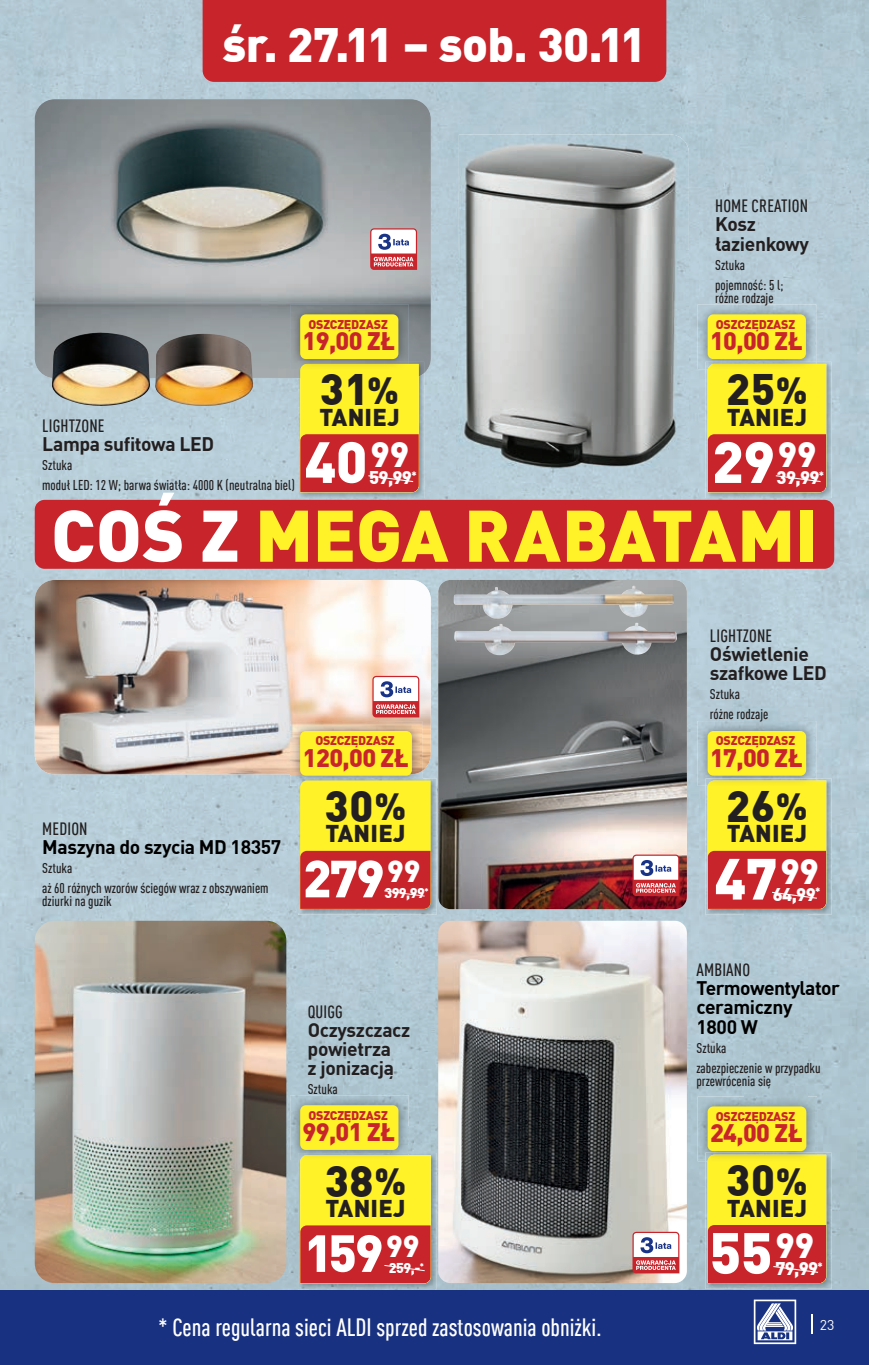
<style>
.page{position:relative;width:869px;height:1365px;background:#fff}
.page>*{position:absolute;margin:0;border:0;box-sizing:border-box;transform-origin:0 0}
.t1{font:900 71.75px "DIN Pro";letter-spacing:-.005em;color:#fff229}
.t2{font:900 57.23px "DIN Pro";letter-spacing:-.01em;color:#fff}
.t3{font:900 51.45px "DIN Pro";letter-spacing:-.04em;color:#fff}
.t4{font:900 47.25px "DIN Pro";letter-spacing:-.01em;color:#fff}
.t5{font:900 43.05px "DIN Pro";letter-spacing:.02em;color:#231f20}
.t6{font:900 24.85px "DIN Pro";letter-spacing:-.025em;color:#c8242b}
.t7{font:500 condensed 24.5px "DIN Pro";color:#fff}
.t8{font:900 23.8px "DIN Pro";letter-spacing:.01em;color:#231f20}
.t9{font:700 19.25px/19.2px "DIN Pro";letter-spacing:-.02em;color:#231f20}
.t10{font:700 19.25px/19.2px "DIN Pro";letter-spacing:-.02em;color:#000}
.t11{font:900 18.03px "DIN Pro";letter-spacing:-.035em;color:#fff}
.t12{font:500 condensed 17.5px "DIN Pro";letter-spacing:.01em;color:#231f20}
.t13{font:500 condensed 14px/20.1px "DIN Pro";color:#231f20}
.t14{font:900 14px "DIN Pro";letter-spacing:-.035em;color:#fff}
.t15{font:14px "DIN Pro";color:#fff}
.t16{font:900 12.42px "DIN Pro";letter-spacing:-.015em;color:#c8242b}
.s1{font-size:37.1px}
.s2{color:#fff}
</style>
<div class="page">
<img style="left:0;top:125px;width:61px;height:1165px">
<img style="left:372px;top:125px;width:124px;height:688px">
<img style="left:683px;top:312px;width:61px;height:978px">
<img style="left:807px;top:312px;width:61px;height:978px">
<div style="left:61px;top:378px;width:248px;height:202px;background:#b8cfd9"></div>
<img style="left:309px;top:498px;width:63px;height:82px">
<img style="left:496px;top:482px;width:187px;height:98px">
<img style="left:744px;top:498px;width:63px;height:223px">
<img style="left:61px;top:774px;width:248px;height:516px">
<img style="left:434px;top:813px;width:62px;height:477px">
<img style="left:309px;top:914px;width:125px;height:212px">
<img style="left:496px;top:909px;width:187px;height:381px">
<img style="left:408px;top:1126px;width:26px;height:26px">
<img style="left:309px;top:1288px;width:125px;height:2px">
<img style="left:35px;top:99px;width:395px;height:279px">
<img style="left:52px;top:332px;width:98px;height:74px">
<img style="left:155px;top:334px;width:98px;height:72px">
<img style="left:35px;top:580px;width:395px;height:194px">
<img style="left:438px;top:580px;width:248px;height:329px">
<svg style="left:632px;top:854px;width:47px;height:42px"></svg>
<img style="left:290px;top:774px;width:132px;height:11px">
<img style="left:290px;top:721px;width:132px;height:53px">
<div style="left:300px;top:731px;width:112px;height:44px;background:#fff229;border-radius:6px"></div>
<img style="left:705px;top:778px;width:126px;height:136px">
<svg style="left:707px;top:780px;width:118px;height:128px;background:#e5942b"></svg>
<img style="left:697px;top:721px;width:118px;height:64px">
<img style="left:705px;top:778px;width:110px;height:7px">
<img style="left:707px;top:780px;width:108px;height:5px">
<div style="left:707px;top:731px;width:98px;height:44px;background:#fff229;border-radius:6px"></div>
<img style="left:298px;top:378px;width:126px;height:120px">
<img style="left:298px;top:362px;width:126px;height:16px">
<svg style="left:300px;top:364px;width:118px;height:128px;background:#e5922a"></svg>
<img style="left:290px;top:304px;width:118px;height:65px">
<img style="left:298px;top:362px;width:110px;height:7px">
<img style="left:300px;top:364px;width:108px;height:5px">
<div style="left:300px;top:314px;width:98px;height:45px;background:#fff229;border-radius:6px"></div>
<img style="left:705px;top:362px;width:126px;height:136px">
<svg style="left:707px;top:364px;width:118px;height:128px;background:#e5932b"></svg>
<img style="left:697px;top:304px;width:118px;height:65px">
<img style="left:705px;top:362px;width:110px;height:7px">
<img style="left:707px;top:364px;width:108px;height:5px">
<div style="left:707px;top:314px;width:98px;height:45px;background:#fff229;border-radius:6px"></div>
<img style="left:705px;top:1152px;width:126px;height:136px">
<svg style="left:707px;top:1154px;width:118px;height:128px;background:#e5922b"></svg>
<img style="left:454px;top:622px;width:222px;height:33px">
<img style="left:453px;top:585px;width:220px;height:33px">
<img style="left:298px;top:1152px;width:138px;height:136px">
<svg style="left:300px;top:1154px;width:130px;height:129px;background:#e5942b"></svg>
<img style="left:290px;top:1095px;width:118px;height:64px">
<img style="left:298px;top:1152px;width:110px;height:7px">
<img style="left:300px;top:1154px;width:108px;height:5px">
<div style="left:300px;top:1105px;width:98px;height:44px;background:#fff229;border-radius:6px"></div>
<img style="left:438px;top:920px;width:248px;height:362px">
<img style="left:697px;top:1096px;width:119px;height:65px">
<img style="left:705px;top:1152px;width:111px;height:9px">
<img style="left:707px;top:1154px;width:109px;height:7px">
<div style="left:707px;top:1106px;width:99px;height:44px;background:#fff229;border-radius:6px"></div>
<svg style="left:632px;top:1231px;width:47px;height:42px"></svg>
<svg style="left:372px;top:675px;width:47px;height:42px"></svg>
<svg style="left:370px;top:228px;width:47px;height:42px"></svg>
<img style="left:458px;top:134px;width:230px;height:348px">
<img style="left:35px;top:920px;width:251px;height:362px">
<img style="left:298px;top:778px;width:138px;height:136px">
<img style="left:298px;top:778px;width:124px;height:7px">
<svg style="left:300px;top:780px;width:130px;height:128px;background:#e6962b"></svg>
<div style="left:0;top:1290px;width:868px;height:74px;background:#183181"></div>
<svg style="left:753px;top:1299px;width:42px;height:44px"></svg>
<div style="left:35px;top:500px;width:798px;height:68px;background:#c8242b;border-radius:10px"></div>
<div style="left:202px;top:0;width:464px;height:82px;background:#c8242b"></div>
<h3 class="t4" style="left:222px;top:7px;width:425px">śr. 27.11 – sob. 30.11</h3>
<p class="t16" style="left:308px;top:314px;width:81px">OSZCZĘDZASZ</p>
<h3 class="t6" style="left:302px;top:321px;width:94px">19,00 ZŁ</h3>
<h3 class="t5" style="left:320px;top:355px;width:81px">31<span class="s1">%</span></h3>
<p class="t12" style="left:714px;top:193px;width:94px">HOME CREATION</p>
<h3 class="t9" style="left:714px;top:214px;width:95px">Kosz łazienkowy</h3>
<p class="t13" style="left:714px;top:254px;width:70px">Sztuka pojemność: 5 l;</p>
<p class="t13" style="left:714px;top:287px;width:60px">różne rodzaje</p>
<p class="t16" style="left:715px;top:314px;width:81px">OSZCZĘDZASZ</p>
<h3 class="t6" style="left:709px;top:321px;width:94px">10,00 ZŁ</h3>
<h3 class="t5" style="left:725px;top:355px;width:83px">25<span class="s1">%</span></h3>
<h3 class="t8" style="left:319px;top:398px;width:82px">TANIEJ</h3>
<h3 class="t8" style="left:726px;top:398px;width:82px">TANIEJ</h3>
<p class="t12" style="left:42px;top:413px;width:64px">LIGHTZONE</p>
<h3 class="t9" style="left:42px;top:433px;width:173px">Lampa sufitowa LED</h3>
<p class="t13" style="left:42px;top:453px;width:254px">Sztuka<br>moduł LED: 12 W; barwa światła: 4000 K (neutralna biel)</p>
<h2 class="t2" style="left:304px;top:416px;width:106px">40<sup>99</sup></h2>
<h2 class="t2" style="left:711px;top:416px;width:106px">29<sup>99</sup></h2>
<p class="t11" style="left:369px;top:463px;width:49px">59,99<sup>*</sup></p>
<p class="t11" style="left:776px;top:463px;width:49px">39,99<sup>*</sup></p>
<h1 class="t1" style="left:51px;top:478px;width:768px"><span class="s2">COŚ Z</span> MEGA RABATAMI</h1>
<p class="t12" style="left:709px;top:623px;width:64px">LIGHTZONE</p>
<h3 class="t9" style="left:709px;top:643px;width:118px">Oświetlenie szafkowe LED</h3>
<p class="t13" style="left:709px;top:683px;width:60px">Sztuka<br>różne rodzaje</p>
<p class="t16" style="left:315px;top:730px;width:81px">OSZCZĘDZASZ</p>
<h3 class="t6" style="left:303px;top:738px;width:107px">120,00 ZŁ</h3>
<p class="t16" style="left:715px;top:730px;width:81px">OSZCZĘDZASZ</p>
<h3 class="t6" style="left:709px;top:738px;width:94px">17,00 ZŁ</h3>
<p class="t12" style="left:42px;top:816px;width:47px">MEDION</p>
<h3 class="t10" style="left:42px;top:836px;width:240px">Maszyna do szycia MD 18357</h3>
<p class="t13" style="left:42px;top:857px;width:228px">Sztuka<br>aż 60 różnych wzorów ściegów wraz z obszywaniem</p>
<p class="t13" style="left:42px;top:890px;width:71px">dziurki na guzik</p>
<h3 class="t5" style="left:324px;top:772px;width:83px">30<span class="s1">%</span></h3>
<h3 class="t8" style="left:325px;top:814px;width:82px">TANIEJ</h3>
<h3 class="t3" style="left:303px;top:837px;width:119px">279<sup>99</sup></h3>
<p class="t14" style="left:384px;top:881px;width:46px">399,99<sup>*</sup></p>
<h3 class="t5" style="left:725px;top:772px;width:83px">26<span class="s1">%</span></h3>
<h3 class="t8" style="left:726px;top:814px;width:82px">TANIEJ</h3>
<h2 class="t2" style="left:714px;top:833px;width:106px">47<sup>99</sup></h2>
<p class="t11" style="left:772px;top:879px;width:49px">64,99<sup>*</sup></p>
<p class="t12" style="left:307px;top:998px;width:37px">QUIGG</p>
<h3 class="t9" style="left:307px;top:1018px;width:104px">Oczyszczacz powietrza<br>z jonizacją</h3>
<p class="t13" style="left:307px;top:1078px;width:32px">Sztuka</p>
<p class="t12" style="left:696px;top:957px;width:55px">AMBIANO</p>
<h3 class="t10" style="left:696px;top:977px;width:145px">Termowentylator ceramiczny<br>1800 W</h3>
<p class="t13" style="left:696px;top:1036px;width:125px">Sztuka<br>zabezpieczenie w przypadku</p>
<p class="t13" style="left:696px;top:1069px;width:76px">przewrócenia się</p>
<p class="t16" style="left:308px;top:1104px;width:81px">OSZCZĘDZASZ</p>
<h3 class="t6" style="left:302px;top:1112px;width:94px">99,01 ZŁ</h3>
<p class="t16" style="left:715px;top:1106px;width:81px">OSZCZĘDZASZ</p>
<h3 class="t6" style="left:709px;top:1113px;width:94px">24,00 ZŁ</h3>
<h3 class="t5" style="left:324px;top:1146px;width:83px">38<span class="s1">%</span></h3>
<h3 class="t5" style="left:725px;top:1146px;width:83px">30<span class="s1">%</span></h3>
<h3 class="t8" style="left:325px;top:1189px;width:82px">TANIEJ</h3>
<h3 class="t8" style="left:726px;top:1188px;width:82px">TANIEJ</h3>
<h3 class="t3" style="left:304px;top:1211px;width:117px">159<sup>99</sup></h3>
<p class="t14" style="left:389px;top:1256px;width:37px">259,-<sup>*</sup></p>
<h2 class="t2" style="left:709px;top:1206px;width:106px">55<sup>99</sup></h2>
<p class="t11" style="left:775px;top:1253px;width:49px">79,99<sup>*</sup></p>
<h3 class="t7" style="left:158px;top:1309px;width:444px">* Cena regularna sieci ALDI sprzed zastosowania obniżki.</h3>
<p class="t15" style="left:819px;top:1314px;width:16px">23</p>
</div>
